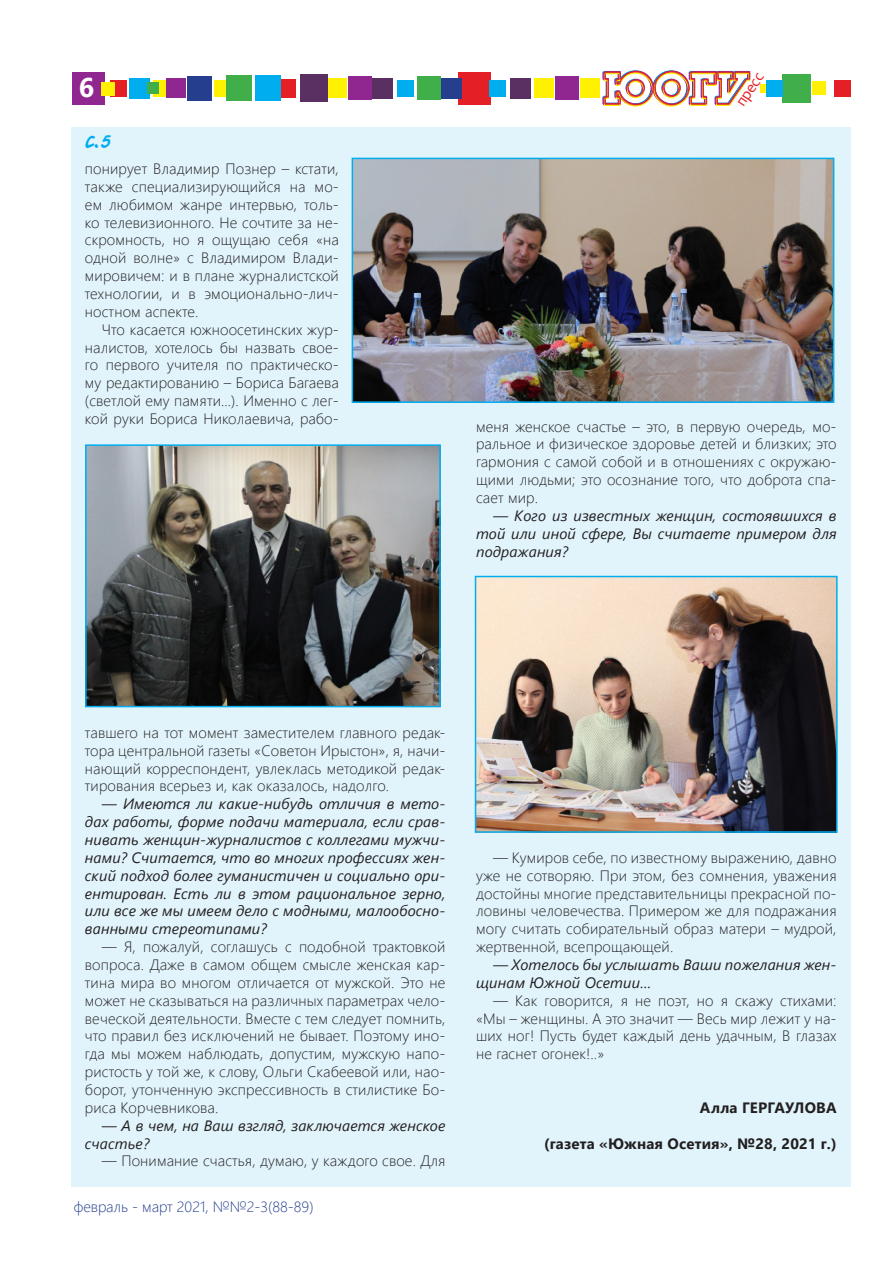
<style>
.page{position:relative;width:893px;height:1263px;background:#fff}
.page>*{position:absolute;margin:0;border:0;box-sizing:border-box;transform-origin:0 0}
.t1{font:700 27px "Segoe UI";color:#fff}
.статьи{font:18px "Tagir CTT";color:#00aeef}
.t2{font:15.75px "Candara";color:#e41f25}
.статьи-2{font:300 15px/17.9px "Segoe UI";letter-spacing:.01em;color:#231f20;text-align:justify}
.статьи-3{font:italic 15px/17.9px "Segoe UI";letter-spacing:.01em;color:#231f20;text-align:justify}
.статьи-4{font:700 15px "Segoe UI";letter-spacing:.01em;color:#231f20}
.t3{font:300 15px "Segoe UI";color:#253f8e}
</style>
<div class="page">
<div style="left:72px;top:72px;width:32px;height:33px;background:#90268f"></div>
<div style="left:458px;top:72px;width:33px;height:33px;background:#e41f25"></div>
<div style="left:534px;top:79px;width:19px;height:19px;background:#fff101"></div>
<div style="left:760px;top:84px;width:9px;height:9px;background:#fff101"></div>
<div style="left:372px;top:78px;width:21px;height:21px;background:#5a2f61"></div>
<div style="left:510px;top:78px;width:21px;height:21px;background:#5a2f61"></div>
<div style="left:397px;top:80px;width:17px;height:17px;background:#00aeef"></div>
<div style="left:489px;top:80px;width:17px;height:17px;background:#00aeef"></div>
<div style="left:441px;top:78px;width:21px;height:21px;background:#253f8e"></div>
<div style="left:417px;top:76px;width:24px;height:24px;background:#40ae49"></div>
<div style="left:348px;top:77px;width:24px;height:23px;background:#90268f"></div>
<div style="left:555px;top:77px;width:23px;height:23px;background:#90268f"></div>
<div style="left:327px;top:79px;width:20px;height:19px;background:#fff101"></div>
<div style="left:580px;top:79px;width:19px;height:19px;background:#fff101"></div>
<div style="left:300px;top:74px;width:28px;height:28px;background:#5a2f61"></div>
<div style="left:277px;top:79px;width:19px;height:19px;background:#e41f25"></div>
<div style="left:255px;top:75px;width:26px;height:26px;background:#00aeef"></div>
<div style="left:129px;top:78px;width:21px;height:21px;background:#00aeef"></div>
<div style="left:214px;top:80px;width:16px;height:17px;background:#fff101"></div>
<div style="left:153px;top:80px;width:17px;height:17px;background:#fff101"></div>
<div style="left:187px;top:76px;width:25px;height:25px;background:#253f8e"></div>
<div style="left:226px;top:75px;width:26px;height:26px;background:#40ae49"></div>
<div style="left:782px;top:74px;width:29px;height:29px;background:#40ae49"></div>
<div style="left:147px;top:82px;width:12px;height:12px;background:#40ae49"></div>
<div style="left:110px;top:80px;width:16px;height:17px;background:#e41f25"></div>
<div style="left:834px;top:80px;width:16px;height:17px;background:#e41f25"></div>
<div style="left:167px;top:79px;width:19px;height:19px;background:#90268f"></div>
<div style="left:101px;top:82px;width:14px;height:14px;background:#fff101"></div>
<div style="left:812px;top:82px;width:14px;height:13px;background:#fff101"></div>
<img style="left:603px;top:70px;width:147px;height:36px">
<div style="left:766px;top:80px;width:17px;height:17px;background:#00aeef"></div>
<div style="left:71px;top:128px;width:779px;height:1059px;background:#e1f4fc"></div>
<img style="left:355px;top:161px;width:476px;height:239px">
<div style="left:352px;top:158px;width:482px;height:245px;border:2px solid #00aeef"></div>
<img style="left:88px;top:447px;width:350px;height:257px">
<div style="left:85px;top:444px;width:356px;height:263px;border:2px solid #00aeef"></div>
<img style="left:478px;top:579px;width:357px;height:251px">
<div style="left:475px;top:576px;width:363px;height:257px;border:2px solid #00aeef"></div>
<h1 class="t1" style="left:79px;top:62px;width:17px">6</h1>
<p class="статьи" style="left:85px;top:132px;width:27px">С.5</p>
<p class="статьи-2" style="left:85px;top:158px;width:255px">понирует Владимир Познер – кстати, также специализирующийся на мо&shy;ем любимом жанре интервью, толь&shy;ко телевизионного. Не сочтите за не&shy;скромность, но я ощущаю себя «на одной волне» с Владимиром Влади&shy;мировичем: и в плане журналистской технологии, и в эмоционально-лич&shy;ностном аспекте.</p>
<p class="статьи-2" style="left:85px;top:319px;width:255px;text-indent:17px">Что касается южноосетинских жур&shy;налистов, хотелось бы назвать свое&shy;го первого учителя по практическо&shy;му редактированию – Бориса Багаева (светлой ему памяти…). Именно с лег&shy;кой руки Бориса Николаевича, рабо-</p>
<p class="t2" style="left:731px;top:99px;width:39px;rotate:-56deg">пресс</p>
<p class="статьи-2" style="left:476px;top:416px;width:362px">меня женское счастье – это, в первую очередь, мо&shy;ральное и физическое здоровье детей и близких; это гармония с самой собой и в отношениях с окружаю&shy;щими людьми; это осознание того, что доброта спа&shy;сает мир.</p>
<p class="статьи-3" style="left:476px;top:504px;width:362px;text-indent:17px">— Кого из известных женщин, состоявшихся в той или иной сфере, Вы считаете примером для подражания?</p>
<p class="статьи-2" style="left:85px;top:722px;width:362px">тавшего на тот момент заместителем главного редак&shy;тора центральной газеты «Советон Ирыстон», я, начи&shy;нающий корреспондент, увлеклась методикой редак&shy;тирования всерьез и, как оказалось, надолго.</p>
<p class="статьи-3" style="left:85px;top:792px;width:362px;text-indent:17px">— Имеются ли какие-нибудь отличия в мето&shy;дах работы, форме подачи материала, если срав&shy;нивать женщин-журналистов с коллегами мужчи&shy;нами? Считается, что во многих профессиях жен&shy;ский подход более гуманистичен и социально ори&shy;ентирован. Есть ли в этом рациональное зерно, или все же мы имеем дело с модными, малообосно&shy;ванными стереотипами?</p>
<p class="статьи-2" style="left:85px;top:936px;width:362px;text-indent:17px">— Я, пожалуй, соглашусь с подобной трактовкой вопроса. Даже в самом общем смысле женская кар&shy;тина мира во многом отличается от мужской. Это не может не сказываться на различных параметрах чело&shy;веческой деятельности. Вместе с тем следует помнить, что правил без исключений не бывает. Поэтому ино&shy;гда мы можем наблюдать, допустим, мужскую напо&shy;ристость у той же, к слову, Ольги Скабеевой или, нао&shy;борот, утонченную экспрессивность в стилистике Бо&shy;риса Корчевникова.</p>
<p class="статьи-3" style="left:85px;top:1114px;width:362px;text-indent:17px">— А в чем, на Ваш взгляд, заключается женское счастье?</p>
<p class="статьи-2" style="left:102px;top:1151px;width:345px">— Понимание счастья, думаю, у каждого свое. Для</p>
<p class="t3" style="left:74px;top:1193px;width:241px">февраль - март 2021, №№2-3(88-89)</p>
<p class="статьи-2" style="left:476px;top:847px;width:362px;text-indent:17px">— Кумиров себе, по известному выражению, давно уже не сотворяю. При этом, без сомнения, уважения достойны многие представительницы прекрасной по&shy;ловины человечества. Примером же для подражания могу считать собирательный образ матери – мудрой, жертвенной, всепрощающей.</p>
<p class="статьи-3" style="left:476px;top:953px;width:362px;text-indent:17px">— Хотелось бы услышать Ваши пожелания жен&shy;щинам Южной Осетии…</p>
<p class="статьи-2" style="left:476px;top:990px;width:362px;text-indent:17px">— Как говорится, я не поэт, но я скажу стихами: «Мы – женщины. А это значит — Весь мир лежит у на&shy;ших ног! Пусть будет каждый день удачным, В глазах не гаснет огонек!..»</p>
<p class="статьи-4" style="left:700px;top:1093px;width:138px">Алла ГЕРГАУЛОВА</p>
<p class="статьи-4" style="left:544px;top:1129px;width:294px">(газета «Южная Осетия», №28, 2021 г.)</p>
</div>
